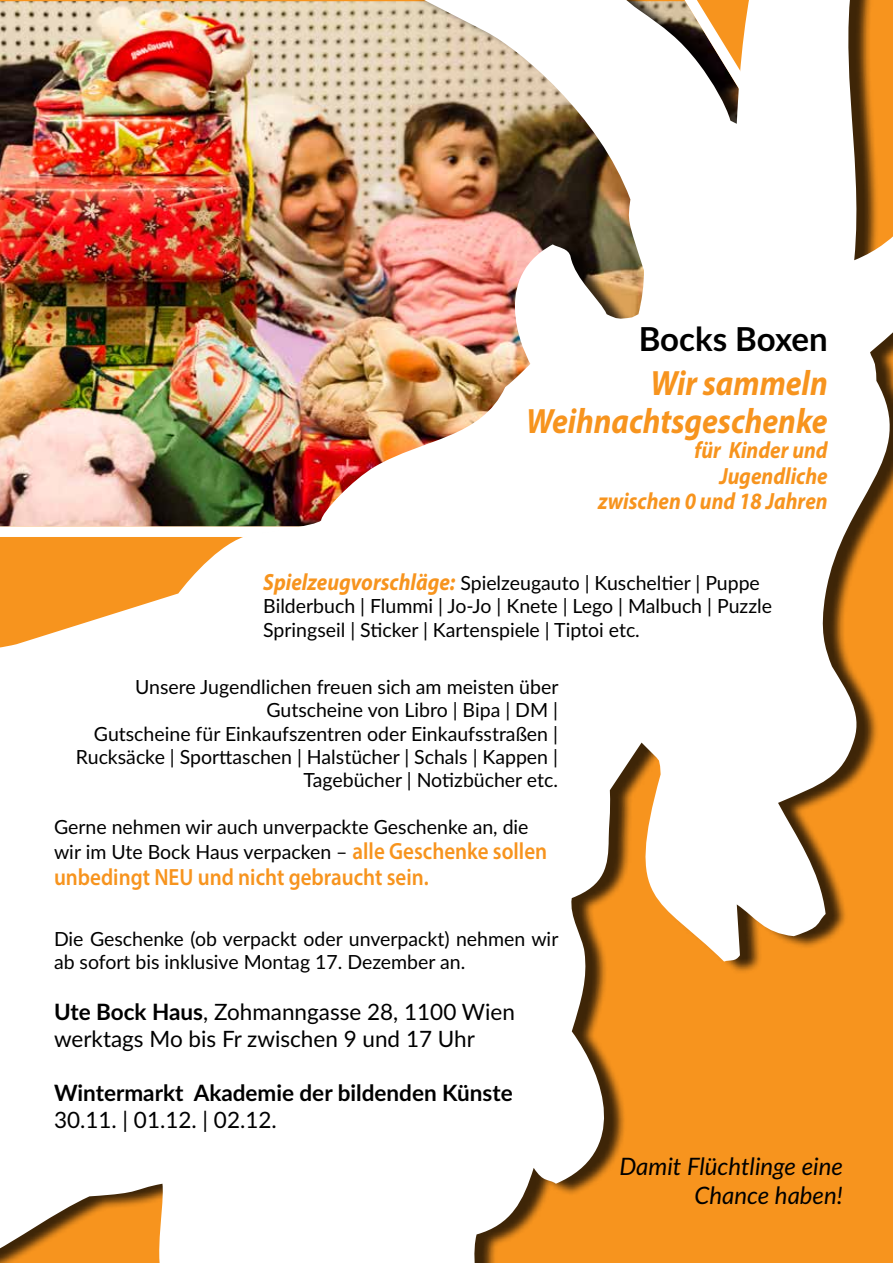
<style>
.page{position:relative;width:893px;height:1263px;background:#fff}
.page>*{position:absolute;margin:0;border:0;box-sizing:border-box;transform-origin:0 0}
.t1{font:italic 700 35.25px/37.8px "Myriad Pro";color:#f7941e;text-align:right;scale:.89 1}
.t2{font:700 33px "Lato";letter-spacing:-.005em;color:#000}
.t3{font:italic 24px/28.8px "Lato";color:#000;text-align:right}
.t4{font:italic 700 23.55px/25.2px "Myriad Pro";color:#f7941e;text-align:right;scale:.89 1}
.t5{font:600 23.55px "Myriad Pro";color:#f7941e;scale:.89 1}
.t6{font:22.5px/27px "Lato";color:#000}
.t7{font:700 22.5px "Lato";color:#000}
.t8{font:19.5px/23.4px "Lato";color:#000}
.s1{font-family:"Myriad Pro";font-weight:700;font-style:italic;font-size:23.55px;color:#f7941e}
.s2{font-family:"Myriad Pro";font-weight:600;font-size:23.55px;color:#f7941e}
.s3{font-weight:700}
</style>
<div class="page">
<img style="left:0;top:0;width:893px;height:1263px">
<h2 class="t2" style="left:639px;top:314px;width:190px">Bocks Boxen</h2>
<h1 class="t1" style="left:526px;top:364px;width:340px">Wir sammeln<br>Weihnachtsgeschenke</h1>
<p class="t4" style="left:598px;top:437px;width:259px">für Kinder und<br>Jugendliche<br>zwischen 0 und 18 Jahren</p>
<p class="t8" style="left:263px;top:570px;width:510px"><span class="s1">Spielzeugvorschläge:</span> Spielzeugauto | Kuscheltier | Puppe<br>Bilderbuch | Flummi | Jo-Jo | Knete | Lego | Malbuch | Puzzle<br>Springseil | Sticker | Kartenspiele | Tiptoi etc.</p>
<p class="t8" style="left:76px;top:674px;width:484px;text-align:right">Unsere Jugendlichen freuen sich am meisten über Gutscheine von Libro | Bipa | DM |<br>Gutscheine für Einkaufszentren oder Einkaufsstraßen | Rucksäcke | Sporttaschen | Halstücher | Schals | Kappen | Tagebücher | Notizbücher etc.</p>
<p class="t8" style="left:54px;top:814px;width:495px;line-height:25.2px">Gerne nehmen wir auch unverpackte Geschenke an, die wir im Ute Bock Haus verpacken – <span class="s2">alle Geschenke sollen</span></p>
<p class="t5" style="left:54px;top:862px;width:423px">unbedingt NEU und nicht gebraucht sein.</p>
<p class="t8" style="left:54px;top:926px;width:506px">Die Geschenke (ob verpackt oder unverpackt) nehmen wir ab sofort bis inklusive Montag 17. Dezember an.</p>
<p class="t6" style="left:54px;top:997px;width:462px"><span class="s3">Ute Bock Haus</span>, Zohmanngasse 28, 1100 Wien werktags Mo bis Fr zwischen 9 und 17 Uhr</p>
<p class="t7" style="left:54px;top:1076px;width:460px">Wintermarkt Akademie der bildenden Künste</p>
<p class="t6" style="left:54px;top:1105px;width:224px">30.11. | 01.12. | 02.12.</p>
<p class="t3" style="left:619px;top:1151px;width:225px">Damit Flüchtlinge eine<br>Chance haben!</p>
</div>
